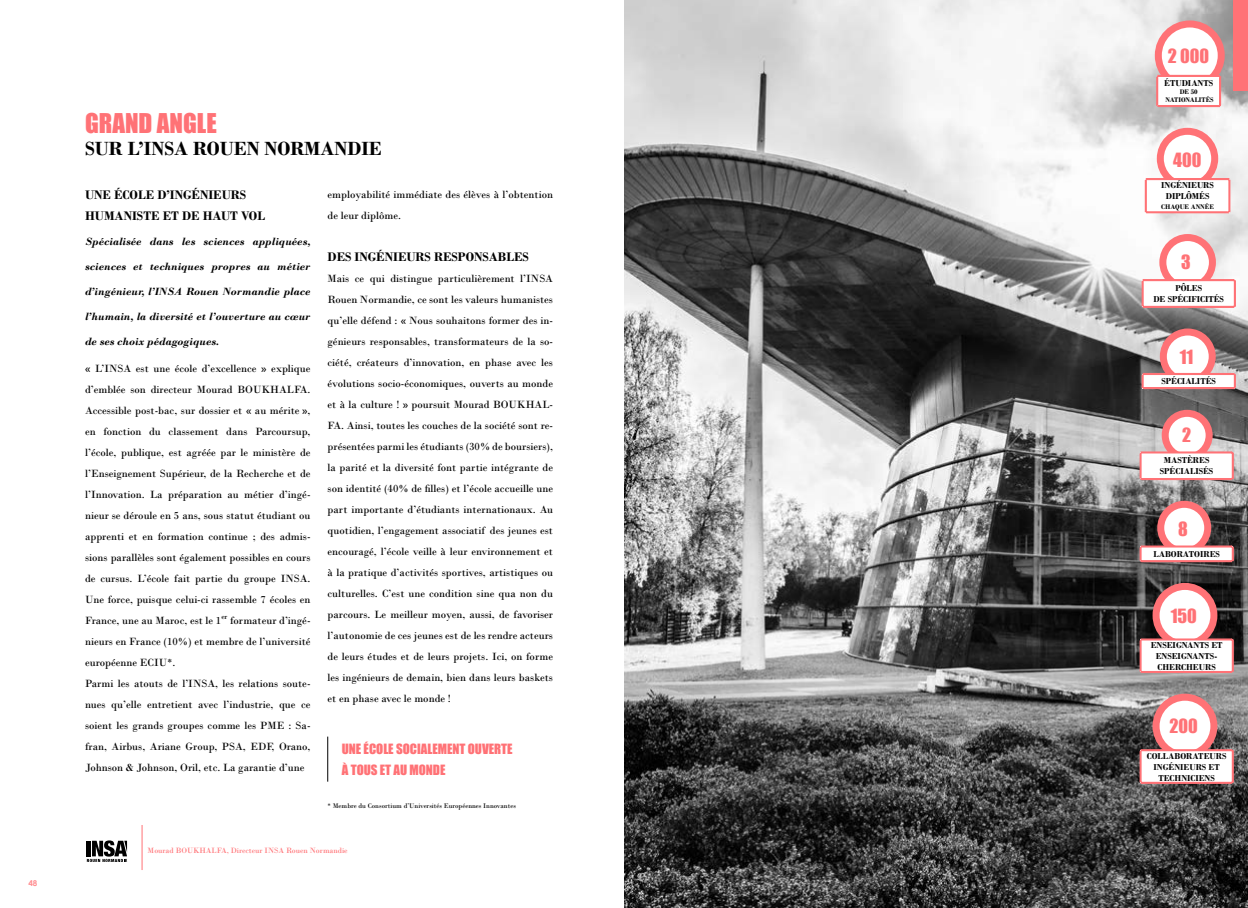
<style>
.page{position:relative;width:1248px;height:908px;background:#fff}
.page>*{position:absolute;margin:0;border:0;box-sizing:border-box;transform-origin:0 0}
.t1{font:25px "Impact";color:#ff7276}
.t2{font:700 20px "Bodoni";color:#000}
.t3{font:18px "Impact";color:#ff7276}
.t4{font:700 13px/21px "Bodoni";color:#000}
.t5{font:13px/21px "Impact";color:#ff7276}
.t6{font:11px/21px "Bodoni";color:#000}
.t7{font:italic 700 11px "Bodoni";color:#000}
.t8{font:700 9px/11px "Bodoni";color:#000;text-align:center}
.t9{font:8px "Bodoni";color:#ff7276}
.t10{font:700 8px "Century Gothic";color:#ff8e91}
.t11{font:7px "Bodoni";color:#000}
.t12{font:700 7px/8px "Bodoni";color:#000;text-align:center}
</style>
<div class="page">
<img style="left:624px;top:0;width:623px;height:907px">
<div style="left:1233px;top:0;width:14px;height:90px;background:#ff7276"></div>
<div style="left:1158px;top:24px;width:63px;height:63px;background:#fff;border-radius:50%"></div>
<div style="left:1154px;top:20px;width:70px;height:70px;border:7px solid #ff7276;border-radius:50%"></div>
<svg style="left:1155px;top:74px;width:66px;height:33px"></svg>
<div style="left:1160px;top:131px;width:54px;height:55px;background:#fff;border-radius:50%"></div>
<div style="left:1156px;top:128px;width:61px;height:61px;border:7px solid #ff7276;border-radius:50%"></div>
<svg style="left:1144px;top:178px;width:86px;height:36px"></svg>
<div style="left:1162px;top:237px;width:50px;height:50px;background:#fff;border-radius:50%"></div>
<div style="left:1159px;top:234px;width:56px;height:56px;border:7px solid #ff7276;border-radius:50%"></div>
<svg style="left:1141px;top:279px;width:94px;height:29px"></svg>
<svg style="left:1164px;top:413px;width:44px;height:44px"></svg>
<div style="left:1161px;top:409px;width:51px;height:51px;border:7px solid #ff7276;border-radius:50%"></div>
<svg style="left:1138px;top:451px;width:95px;height:29px"></svg>
<div style="left:1160px;top:504px;width:47px;height:47px;background:#fff;border-radius:50%"></div>
<div style="left:1157px;top:500px;width:54px;height:54px;border:7px solid #ff7276;border-radius:50%"></div>
<svg style="left:1138px;top:545px;width:95px;height:17px"></svg>
<div style="left:1155px;top:586px;width:58px;height:58px;background:#fff;border-radius:50%"></div>
<div style="left:1152px;top:582px;width:65px;height:65px;border:7px solid #ff7276;border-radius:50%"></div>
<svg style="left:1138px;top:637px;width:95px;height:36px"></svg>
<div style="left:1155px;top:697px;width:58px;height:57px;background:#fff;border-radius:50%"></div>
<div style="left:1152px;top:693px;width:65px;height:65px;border:7px solid #ff7276;border-radius:50%"></div>
<svg style="left:1138px;top:748px;width:95px;height:35px"></svg>
<div style="left:1163px;top:332px;width:49px;height:49px;background:#fff;border-radius:50%"></div>
<div style="left:1159px;top:328px;width:56px;height:56px;border:7px solid #ff7276;border-radius:50%"></div>
<svg style="left:1141px;top:372px;width:94px;height:17px"></svg>
<hr style="left:327px;top:736px;width:1px;height:45px;background:#000">
<hr style="left:141px;top:824px;width:1px;height:45px;background:#ff7276">
<svg style="left:87px;top:840px;width:40px;height:21px"></svg>
<p class="t10" style="left:28px;top:876px;width:10px">48</p>
<h1 class="t1" style="left:85px;top:104px;width:133px">GRAND ANGLE</h1>
<h2 class="t2" style="left:85px;top:137px;width:298px">SUR L’INSA ROUEN NORMANDIE</h2>
<p class="t4" style="left:85px;top:184px;width:181px">UNE ÉCOLE D’INGÉNIEURS<br>HUMANISTE ET DE HAUT VOL</p>
<p class="t7" style="left:85px;top:235px;width:227px">Spécialisée dans les sciences appliquées,</p>
<p class="t7" style="left:85px;top:260px;width:227px">sciences et techniques propres au métier</p>
<p class="t7" style="left:85px;top:285px;width:227px">d’ingénieur, l’INSA Rouen Normandie place</p>
<p class="t7" style="left:85px;top:310px;width:227px">l’humain, la diversité et l’ouverture au cœur</p>
<p class="t7" style="left:85px;top:335px;width:136px">de ses choix pédagogiques.</p>
<p class="t6" style="left:85px;top:357px;width:227px">« L’INSA est une école d’excellence » explique d’emblée son directeur Mourad BOUKHALFA.<br>Accessible post-bac, sur dossier et « au mérite », en fonction du classement dans Parcoursup, l’école, publique, est agréée par le ministère de l’Enseignement Supérieur, de la Recherche et de l’Innovation. La préparation au métier d’ingé&shy;nieur se déroule en 5 ans, sous statut étudiant ou apprenti et en formation continue ; des admis&shy;sions parallèles sont également possibles en cours de cursus. L’école fait partie du groupe INSA.<br>Une force, puisque celui-ci rassemble 7 écoles en France, une au Maroc, est le 1<sup>er</sup> formateur d’ingé&shy;nieurs en France (10%) et membre de l’université européenne ECIU*.<br>Parmi les atouts de l’INSA, les relations soute&shy;nues qu’elle entretient avec l’industrie, que ce soient les grands groupes comme les PME : Sa&shy;fran, Airbus, Ariane Group, PSA, EDF, Orano, Johnson &amp; Johnson, Oril, etc. La garantie d’une</p>
<p class="t6" style="left:327px;top:183px;width:227px">employabilité immédiate des élèves à l’obtention de leur diplôme.</p>
<p class="t4" style="left:327px;top:246px;width:203px">DES INGÉNIEURS RESPONSABLES</p>
<p class="t6" style="left:327px;top:267px;width:227px;text-align:justify">Mais ce qui distingue particulièrement l’INSA Rouen Normandie, ce sont les valeurs humanistes qu’elle défend : « Nous souhaitons former des in&shy;génieurs responsables, transformateurs de la so&shy;ciété, créateurs d’innovation, en phase avec les évolutions socio-économiques, ouverts au monde et à la culture ! » poursuit Mourad BOUKHAL-FA. Ainsi, toutes les couches de la société sont re&shy;présentées parmi les étudiants (30% de boursiers), la parité et la diversité font partie intégrante de son identité (40% de filles) et l’école accueille une part importante d’étudiants internationaux. Au quotidien, l’engagement associatif des jeunes est encouragé, l’école veille à leur environnement et à la pratique d’activités sportives, artistiques ou culturelles. C’est une condition sine qua non du parcours. Le meilleur moyen, aussi, de favoriser l’autonomie de ces jeunes est de les rendre acteurs de leurs études et de leurs projets. Ici, on forme les ingénieurs de demain, bien dans leurs baskets et en phase avec le monde !</p>
<p class="t5" style="left:342px;top:738px;width:172px">UNE ÉCOLE SOCIALEMENT OUVERTE<br>À TOUS ET AU MONDE</p>
<p class="t11" style="left:327px;top:801px;width:190px">* Membre du Consortium d’Universités Européennes Innovantes</p>
<p class="t9" style="left:148px;top:845px;width:201px">Mourad BOUKHALFA, Directeur INSA Rouen Normandie</p>
<h3 class="t3" style="left:1167px;top:42px;width:43px">2 000</h3>
<p class="t8" style="left:1164px;top:77px;width:50px">ÉTUDIANTS</p>
<p class="t12" style="left:1165px;top:88px;width:50px">DE 50<br>NATIONALITÉS</p>
<h3 class="t3" style="left:1172px;top:146px;width:30px">400</h3>
<p class="t8" style="left:1160px;top:180px;width:54px">INGÉNIEURS<br>DIPLÔMÉS</p>
<p class="t12" style="left:1161px;top:203px;width:54px">CHAQUE ANNÉE</p>
<h3 class="t3" style="left:1180px;top:248px;width:11px">3</h3>
<p class="t8" style="left:1153px;top:282px;width:72px">PÔLES<br>DE SPÉCIFICITÉS</p>
<h3 class="t3" style="left:1179px;top:342px;width:15px">11</h3>
<p class="t8" style="left:1161px;top:375px;width:56px">SPÉCIALITÉS</p>
<h3 class="t3" style="left:1181px;top:421px;width:11px">2</h3>
<p class="t8" style="left:1159px;top:454px;width:55px">MASTÈRES<br>SPÉCIALISÉS</p>
<h3 class="t3" style="left:1178px;top:515px;width:11px">8</h3>
<p class="t8" style="left:1153px;top:548px;width:68px">LABORATOIRES</p>
<h3 class="t3" style="left:1170px;top:601px;width:28px">150</h3>
<p class="t8" style="left:1150px;top:639px;width:73px">ENSEIGNANTS ET<br>ENSEIGNANTS-<br>CHERCHEURS</p>
<h3 class="t3" style="left:1169px;top:712px;width:30px">200</h3>
<p class="t8" style="left:1146px;top:749px;width:81px">COLLABORATEURS<br>INGÉNIEURS ET<br>TECHNICIENS</p>
</div>
